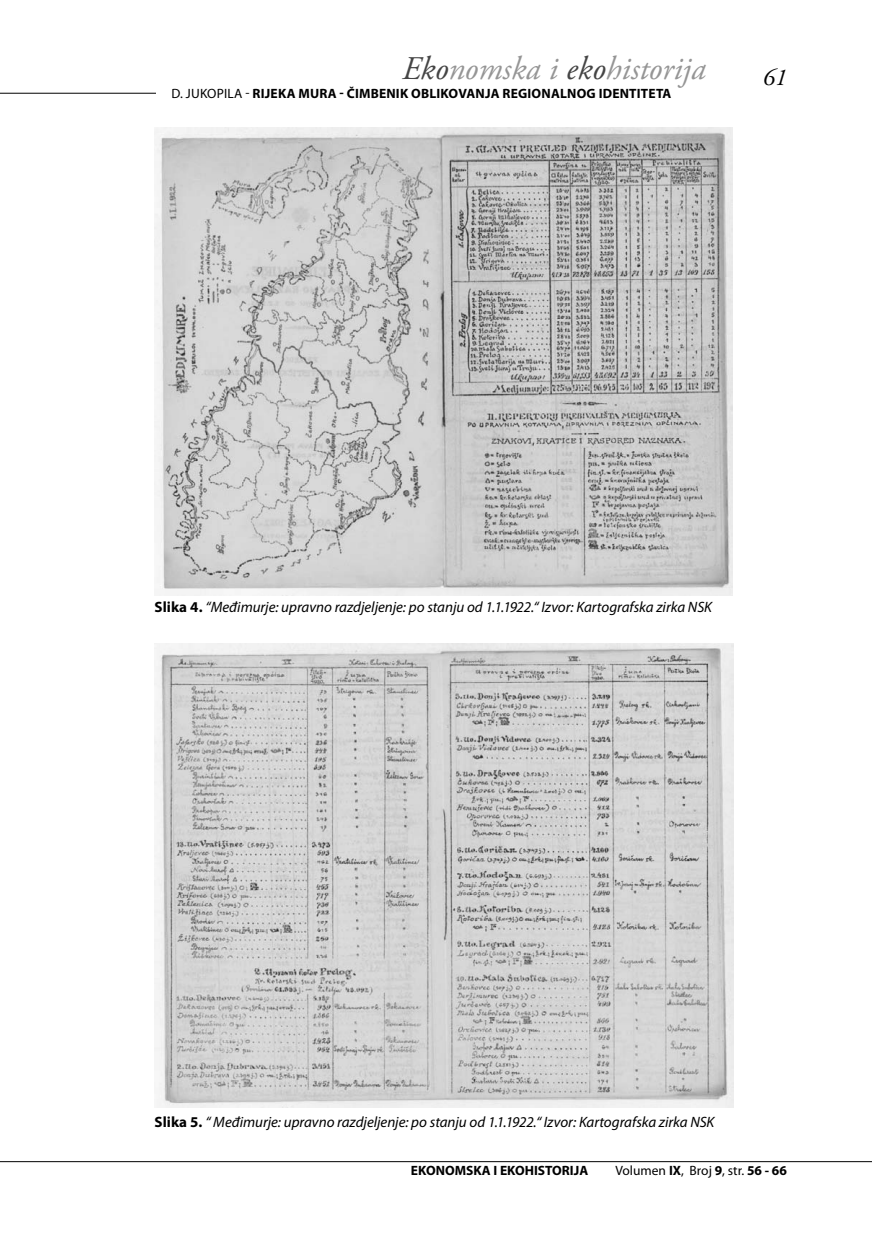
<style>
.page{position:relative;width:872px;height:1234px;background:#fff}
.page>*{position:absolute;margin:0;border:0;box-sizing:border-box;transform-origin:0 0}
.t1{font:italic 33px "Adobe Garamond Pro";color:#959595}
.t2{font:italic 24px "Adobe Garamond Pro";color:#000}
.t3{font:italic 15px "Myriad Pro";color:#000}
.t4{font:700 13.5px "Myriad Pro";letter-spacing:.015em;color:#000}
.t5{font:13.5px "Myriad Pro";color:#000}
.s1{color:#454545}
.s2{font-weight:400}
.s3{font-weight:700;font-style:normal}
.s4{font-weight:700}
</style>
<div class="page">
<hr style="left:0;top:93px;width:445px;height:1px;background:#000">
<hr style="left:0;top:1160px;width:872px;height:1px;background:#000">
<div style="left:156px;top:88px;width:515px;height:17px;background:#fff"></div>
<img style="left:154px;top:128px;width:578px;height:467px">
<img style="left:154px;top:643px;width:579px;height:464px">
<h1 class="t1" style="left:402px;top:48px;width:305px"><span class="s1">Eko</span>nomska i <span class="s1">eko</span>historija</h1>
<p class="t5" style="left:172px;top:85px;width:28px">D. Jukopila</p>
<p class="t4" style="left:245px;top:84px;width:427px"><span class="s2">-</span> RIJEKA MURA - ČIMBENIK OBLIKOVANJA REGIONALNOG IDENTITETA</p>
<h2 class="t2" style="left:763px;top:63px;width:25px">61</h2>
<p class="t3" style="left:154px;top:598px;width:559px"><span class="s3">Slika 4.</span> “Međimurje: upravno razdjeljenje: po stanju od 1.1.1922.“ Izvor: Kartografska zirka NSK</p>
<p class="t3" style="left:154px;top:1112px;width:561px"><span class="s3">Slika 5.</span> “ Međimurje: upravno razdjeljenje: po stanju od 1.1.1922.“ Izvor: Kartografska zirka NSK</p>
<p class="t4" style="left:411px;top:1161px;width:179px">EKONOMSKA I EKOHISTORIJA</p>
<p class="t5" style="left:615px;top:1161px;width:173px">Volumen <span class="s4">IX</span>, Broj <span class="s4">9</span>, str. <span class="s4">56 - 66</span></p>
</div>
